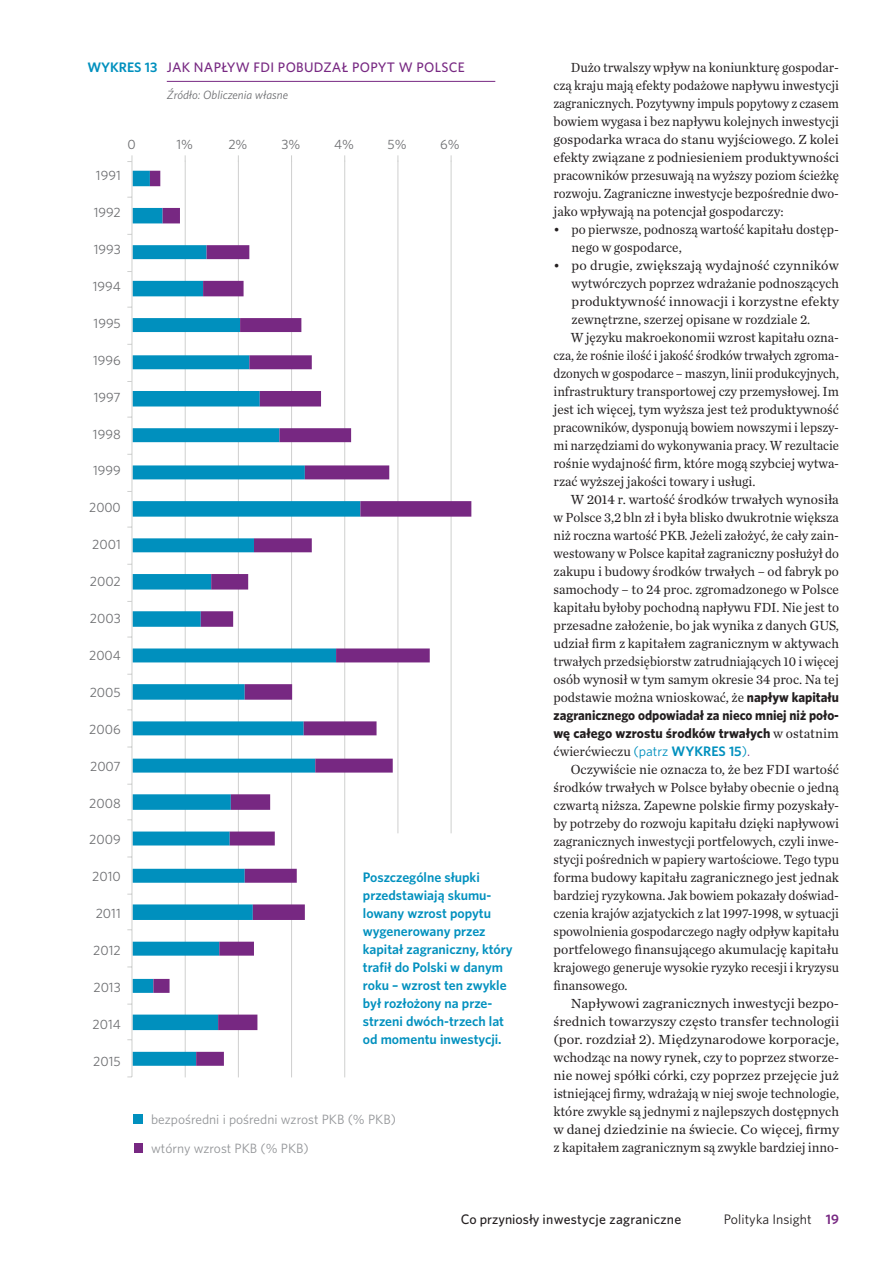
<style>
.page{position:relative;width:893px;height:1263px;background:#fff}
.page>*{position:absolute;margin:0;border:0;box-sizing:border-box;transform-origin:0 0}
.Body{font:13.8px/18px "Chronicle Text G1";color:#231f20;text-align:justify}
.Body-2{font:13.8px/18px "Chronicle Text G1";color:#231f20;text-align:justify;scale:.95 1}
.Body-3{font:13.8px/18px "Chronicle Text G1";color:#231f20;scale:.96 1}
.Body-4{font:600 13.8px/18px "Whitney";color:#0090be}
.t1{font:500 13.8px "Whitney";letter-spacing:.01em;color:#231f20}
.Graph_title{font:500 13.8px "Whitney";letter-spacing:.02em;color:#772882}
.t2{font:13.8px "Whitney";letter-spacing:.005em;color:#231f20}
.t3{font:13.5px "Whitney";color:#6c6d70}
.t4{font:13.5px "Whitney";color:#939598}
.Przypis_dolny{font:italic 12px "Whitney";color:#6c6d70}
.s1{font-family:"Whitney";font-weight:700}
.s2{font-family:"Whitney";color:#0090be}
.s3{font-family:"Whitney";font-weight:600;color:#0090be}
.s4{font-family:"Whitney";color:#772882}
.s5{font-weight:600;color:#772882}
</style>
<div class="page">
<div style="left:134px;top:1143px;width:9px;height:9px;background:#772882"></div>
<div style="left:134px;top:1114px;width:9px;height:9px;background:#0090be"></div>
<hr style="left:185px;top:161px;width:1px;height:916px;background:#cfd0cf">
<hr style="left:238px;top:161px;width:1px;height:916px;background:#cfd0cf">
<hr style="left:291px;top:161px;width:1px;height:916px;background:#cfd0cf">
<hr style="left:344px;top:161px;width:1px;height:916px;background:#cfd0cf">
<hr style="left:397px;top:161px;width:1px;height:672px;background:#cfd0cf">
<hr style="left:451px;top:161px;width:1px;height:672px;background:#cfd0cf">
<svg style="left:133px;top:171px;width:17px;height:895px"></svg>
<svg style="left:150px;top:171px;width:321px;height:895px"></svg>
<hr style="left:131px;top:162px;width:1px;height:915px;background:#cfd0cf">
<hr style="left:167px;top:81px;width:328px;height:1px;background:#772882">
<p class="Body-4" style="left:87px;top:58px;width:71px">WYKRES 13</p>
<p class="Graph_title" style="left:167px;top:58px;width:300px">JAK NAPŁYW FDI POBUDZAŁ POPYT W POLSCE</p>
<p class="Przypis_dolny" style="left:167px;top:87px;width:123px">Źródło: Obliczenia własne</p>
<p class="t3" style="left:128px;top:135px;width:10px">0</p>
<p class="t3" style="left:177px;top:135px;width:18px">1%</p>
<p class="t3" style="left:228px;top:135px;width:21px">2%</p>
<p class="t3" style="left:281px;top:135px;width:20px">3%</p>
<p class="t3" style="left:334px;top:135px;width:21px">4%</p>
<p class="t3" style="left:387px;top:135px;width:21px">5%</p>
<p class="t3" style="left:440px;top:135px;width:21px">6%</p>
<p class="t3" style="left:96px;top:167px;width:26px">1991</p>
<p class="t3" style="left:94px;top:203px;width:29px">1992</p>
<p class="t3" style="left:94px;top:240px;width:29px">1993</p>
<p class="t3" style="left:93px;top:277px;width:29px">1994</p>
<p class="t3" style="left:94px;top:314px;width:29px">1995</p>
<p class="t3" style="left:93px;top:351px;width:29px">1996</p>
<p class="t3" style="left:94px;top:388px;width:28px">1997</p>
<p class="t3" style="left:93px;top:425px;width:29px">1998</p>
<p class="t3" style="left:93px;top:462px;width:29px">1999</p>
<p class="t3" style="left:89px;top:499px;width:33px">2000</p>
<p class="t3" style="left:92px;top:535px;width:30px">2001</p>
<p class="t3" style="left:90px;top:572px;width:32px">2002</p>
<p class="t3" style="left:90px;top:609px;width:32px">2003</p>
<p class="t3" style="left:89px;top:646px;width:33px">2004</p>
<p class="t3" style="left:90px;top:683px;width:33px">2005</p>
<p class="t3" style="left:89px;top:720px;width:33px">2006</p>
<p class="t3" style="left:90px;top:757px;width:32px">2007</p>
<p class="t3" style="left:89px;top:794px;width:33px">2008</p>
<p class="t3" style="left:89px;top:831px;width:33px">2009</p>
<p class="t3" style="left:92px;top:868px;width:30px">2010</p>
<p class="t3" style="left:96px;top:904px;width:27px">2011</p>
<p class="t3" style="left:93px;top:941px;width:29px">2012</p>
<p class="t3" style="left:93px;top:978px;width:29px">2013</p>
<p class="t3" style="left:93px;top:1015px;width:30px">2014</p>
<p class="t3" style="left:93px;top:1052px;width:29px">2015</p>
<p class="Body-4" style="left:363px;top:868px;width:151px">Poszczególne słupki przedstawiają skumu&shy;lowany wzrost popytu wygenerowany przez kapitał zagraniczny, który trafił do Polski w danym roku – wzrost ten zwykle był rozłożony na prze&shy;strzeni dwóch-trzech lat od momentu inwestycji.</p>
<p class="t4" style="left:151px;top:1110px;width:246px">bezpośredni i pośredni wzrost PKB (% PKB)</p>
<p class="t4" style="left:151px;top:1139px;width:159px">wtórny wzrost PKB (% PKB)</p>
<p class="Body-2" style="left:554px;top:58px;width:302px;text-indent:17px">Dużo trwalszy wpływ na koniunkturę gospodar&shy;czą kraju mają efekty podażowe napływu inwestycji zagranicznych. Pozytywny impuls popytowy z czasem bowiem wygasa i bez napływu kolejnych inwestycji gospodarka wraca do stanu wyjściowego. Z kolei efekty związane z podniesieniem produktywności pracowników przesuwają na wyższy poziom ścieżkę rozwoju. Zagraniczne inwestycje bezpośrednie dwo&shy;jako wpływają na potencjał gospodarczy:</p>
<p class="Body-3" style="left:572px;top:220px;width:280px;text-indent:-18px">• po pierwsze, podnoszą wartość kapitału dostęp&shy;nego w gospodarce,</p>
<p class="Body-3" style="left:572px;top:256px;width:280px;text-align:justify;text-indent:-18px">• po drugie, zwiększają wydajność czynników wytwórczych poprzez wdrażanie podnoszących produktywność innowacji i korzystne efekty zewnętrzne, szerzej opisane w rozdziale 2.</p>
<p class="Body-2" style="left:554px;top:328px;width:302px;text-indent:17px">W języku makroekonomii wzrost kapitału ozna&shy;cza, że rośnie ilość i jakość środków trwałych zgroma&shy;dzonych w gospodarce – maszyn, linii produkcyjnych, infrastruktury transportowej czy przemysłowej. Im jest ich więcej, tym wyższa jest też produktywność pracowników, dysponują bowiem nowszymi i lepszy&shy;mi narzędziami do wykonywania pracy. W rezultacie rośnie wydajność firm, które mogą szybciej wytwa&shy;rzać wyższej jakości towary i usługi.</p>
<p class="Body" style="left:554px;top:490px;width:287px;text-indent:17px">W 2014 r. wartość środków trwałych wynosiła w Polsce 3,2 bln zł i była blisko dwukrotnie większa niż roczna wartość PKB. Jeżeli założyć, że cały zain&shy;westowany w Polsce kapitał zagraniczny posłużył do zakupu i budowy środków trwałych – od fabryk po samochody – to 24 proc. zgromadzonego w Polsce kapitału byłoby pochodną napływu FDI. Nie jest to przesadne założenie, bo jak wynika z danych GUS, udział firm z kapitałem zagranicznym w aktywach trwałych przedsiębiorstw zatrudniających 10 i więcej osób wynosił w tym samym okresie 34 proc. Na tej podstawie można wnioskować, że <span class="s1">napływ kapitału zagranicznego odpowiadał za nieco mniej niż poło&shy;wę całego wzrostu środków trwałych</span> w ostatnim ćwierćwieczu <span class="s2">(patrz</span> <span class="s3">WYKRES 15</span><span class="s2">)</span><span class="s4">.</span></p>
<p class="Body" style="left:554px;top:760px;width:287px;text-indent:17px">Oczywiście nie oznacza to, że bez FDI wartość środków trwałych w Polsce byłaby obecnie o jedną czwartą niższa. Zapewne polskie firmy pozyskały&shy;by potrzeby do rozwoju kapitału dzięki napływowi zagranicznych inwestycji portfelowych, czyli inwe&shy;stycji pośrednich w papiery wartościowe. Tego typu forma budowy kapitału zagranicznego jest jednak bardziej ryzykowna. Jak bowiem pokazały doświad&shy;czenia krajów azjatyckich z lat 1997-1998, w sytuacji spowolnienia gospodarczego nagły odpływ kapitału portfelowego finansującego akumulację kapitału krajowego generuje wysokie ryzyko recesji i kryzysu finansowego.</p>
<p class="Body" style="left:554px;top:994px;width:287px;text-indent:17px">Napływowi zagranicznych inwestycji bezpo&shy;średnich towarzyszy często transfer technologii (por. rozdział 2). Międzynarodowe korporacje, wchodząc na nowy rynek, czy to poprzez stworze&shy;nie nowej spółki córki, czy poprzez przejęcie już istniejącej firmy, wdrażają w niej swoje technologie, które zwykle są jednymi z najlepszych dostępnych w danej dziedzinie na świecie. Co więcej, firmy z kapitałem zagranicznym są zwykle bardziej inno-</p>
<p class="t1" style="left:461px;top:1210px;width:222px">Co przyniosły inwestycje zagraniczne</p>
<p class="t2" style="left:724px;top:1210px;width:117px">Polityka Insight <span class="s5">19</span></p>
</div>
